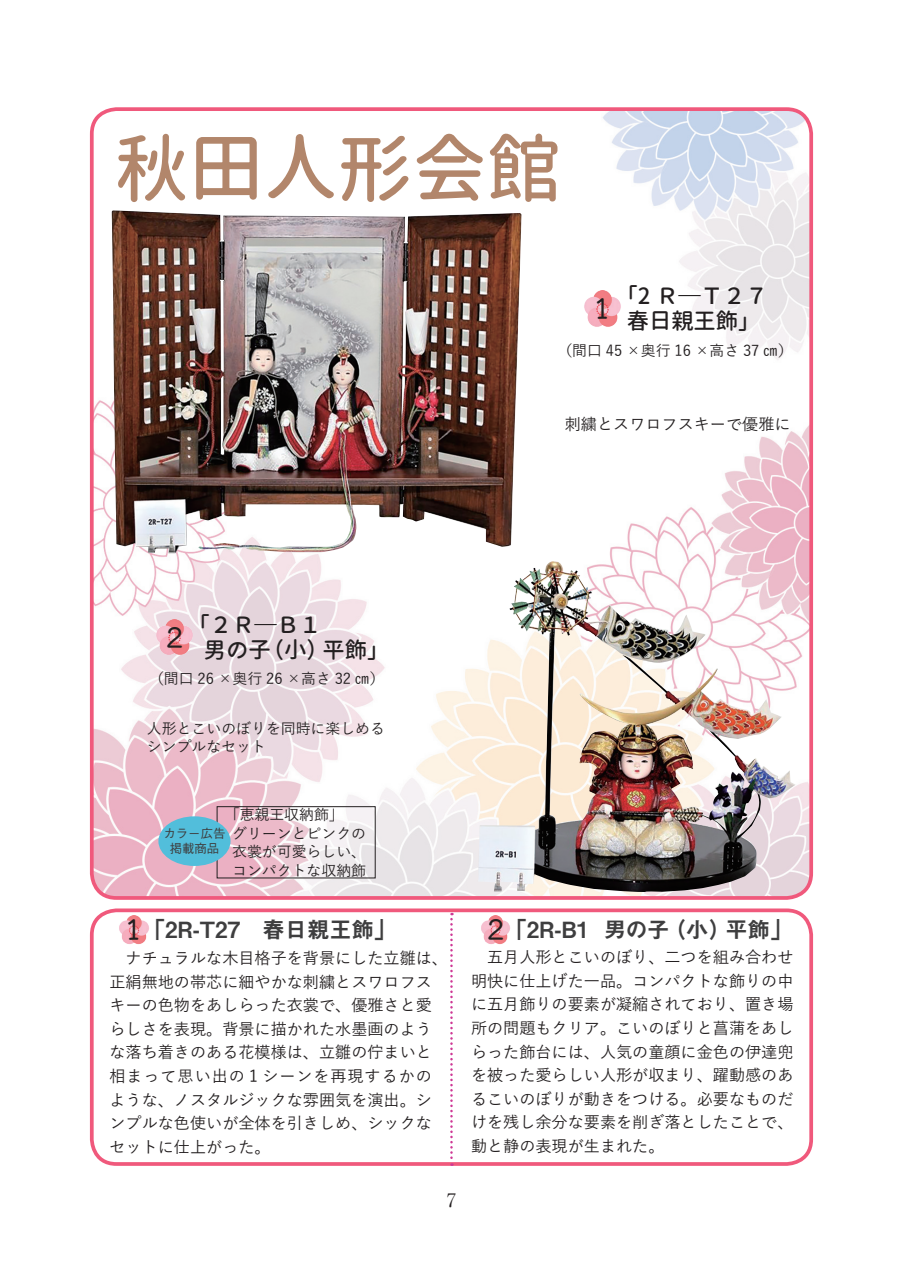
<style>
.page{position:relative;width:903px;height:1275px;background:#fff}
.page>*{position:absolute;margin:0;border:0;box-sizing:border-box;transform-origin:0 0}
.t1{font:500 74.38px "irohamaru";color:#b2866b}
.t2{font:500 24.85px "TB Cine R Go Std";color:#231f20}
.t3{font:22.4px "Midashi Go Pro MB31";color:#3e3e3f}
.t4{font:500 22.4px "irohamaru";color:#231f20}
.t5{font:300 18.55px "Ryumin Pro";color:#231f20}
.t6{font:500 16.1px/23.6px "Yu Gothic";color:#231f20;text-align:justify}
.t7{font:500 14.88px/18.6px "Yu Gothic";color:#231f20}
.t8{font:500 12.42px "Gothic BBB Pr 6 N";color:#3e3e3f}
.s1{font-family:"TB Cine R Go Std";font-weight:500;font-size:24.85px;color:#231f20}
</style>
<div class="page">
<div style="left:90px;top:908px;width:723px;height:258px;border:4px solid #f0597c;border-radius:25px"></div>
<img style="left:92px;top:111px;width:719px;height:785px">
<div style="left:90px;top:107px;width:723px;height:793px;border:4px solid #f0597c;border-radius:25px"></div>
<svg style="left:450px;top:913px;width:3px;height:253px"></svg>
<img style="left:119px;top:915px;width:30px;height:29px">
<img style="left:481px;top:915px;width:29px;height:29px">
<img style="left:112px;top:210px;width:409px;height:343px">
<img style="left:478px;top:561px;width:317px;height:331px">
<img style="left:583px;top:291px;width:39px;height:36px">
<img style="left:155px;top:619px;width:39px;height:37px">
<div style="left:217px;top:806px;width:158px;height:72px;border:1px solid #231f20"></div>
<div style="left:158px;top:816px;width:73px;height:50px;background:#52bedb;border-radius:50%"></div>
<p class="t1" style="left:115px;top:115px;width:448px">秋田人形会館</p>
<p class="t2" style="left:590px;top:287px;width:26px">１</p>
<p class="t4" style="left:615px;top:280px;width:154px">「2 Ｒ―Ｔ２７</p>
<p class="t4" style="left:627px;top:305px;width:135px">春日親王飾「</p>
<p class="t7" style="left:557px;top:339px;width:237px">（間口 45 ×奥行 16 ×高さ 37 ㎝(</p>
<p class="t6" style="left:565px;top:410px;width:227px">刺繍とスワロフスキーで優雅に</p>
<p class="t2" style="left:162px;top:616px;width:26px">２</p>
<p class="t4" style="left:188px;top:609px;width:135px">「２Ｒ―Ｂ１</p>
<p class="t4" style="left:262px;top:633px;width:68px">（小）</p>
<p class="t4" style="left:204px;top:633px;width:68px">男の子</p>
<p class="t4" style="left:323px;top:633px;width:68px">平飾「</p>
<p class="t7" style="left:149px;top:667px;width:237px">（間口 26 ×奥行 26 ×高さ 32 ㎝(</p>
<p class="t7" style="left:147px;top:717px;width:240px">人形とこいのぼりを同時に楽しめる</p>
<p class="t7" style="left:147px;top:736px;width:121px">シンプルなセット</p>
<p class="t7" style="left:217px;top:803px;width:128px">　「恵親王収納飾「</p>
<p class="t7" style="left:217px;top:822px;width:150px">　グリーンとピンクの　衣裳が可愛らしい、</p>
<p class="t7" style="left:217px;top:859px;width:150px">　コンパクトな収納飾</p>
<p class="t8" style="left:163px;top:824px;width:64px">カラー広告</p>
<p class="t8" style="left:170px;top:839px;width:51px">掲載商品</p>
<p class="t3" style="left:122px;top:912px;width:276px"><span class="s1">１</span>「 R2 T- 27　春日親王飾「</p>
<p class="t6" style="left:109px;top:944px;width:340px;text-align:left">　ナチュラルな木目格子を背景にした立雛は、正絹無地の帯芯に細やかな刺繍とスワロフスキーの色物をあしらった衣裳で、優雅さと愛らしさを表現。背景に描かれた水墨画のような落ち着きのある花模様は、立雛の佇まいと相まって思い出の 1 シーンを再現するかのような、ノスタルジックな雰囲気を演出。シンプルな色使いが全体を引きしめ、シックなセットに仕上がった。</p>
<p class="t3" style="left:485px;top:912px;width:105px"><span class="s1">2</span>「R2 B- 1</p>
<p class="t3" style="left:604px;top:912px;width:67px">男の子</p>
<p class="t3" style="left:664px;top:912px;width:69px">（小）</p>
<p class="t3" style="left:725px;top:912px;width:69px">平飾「</p>
<p class="t6" style="left:471px;top:943px;width:324px">　五月人形とこいのぼり、二つを組み合わせ明快に仕上げた一品。コンパクトな飾りの中に五月飾りの要素が凝縮されており、置き場所の問題もクリア。こいのぼりと菖蒲をあしらった飾台には、人気の童顔に金色の伊達兜を被った愛らしい人形が収まり、躍動感のあるこいのぼりが動きをつける。必要なものだけを残し余分な要素を削ぎ落としたことで、動と静の表現が生まれた。</p>
<p class="t5" style="left:447px;top:1185px;width:11px">7</p>
</div>
